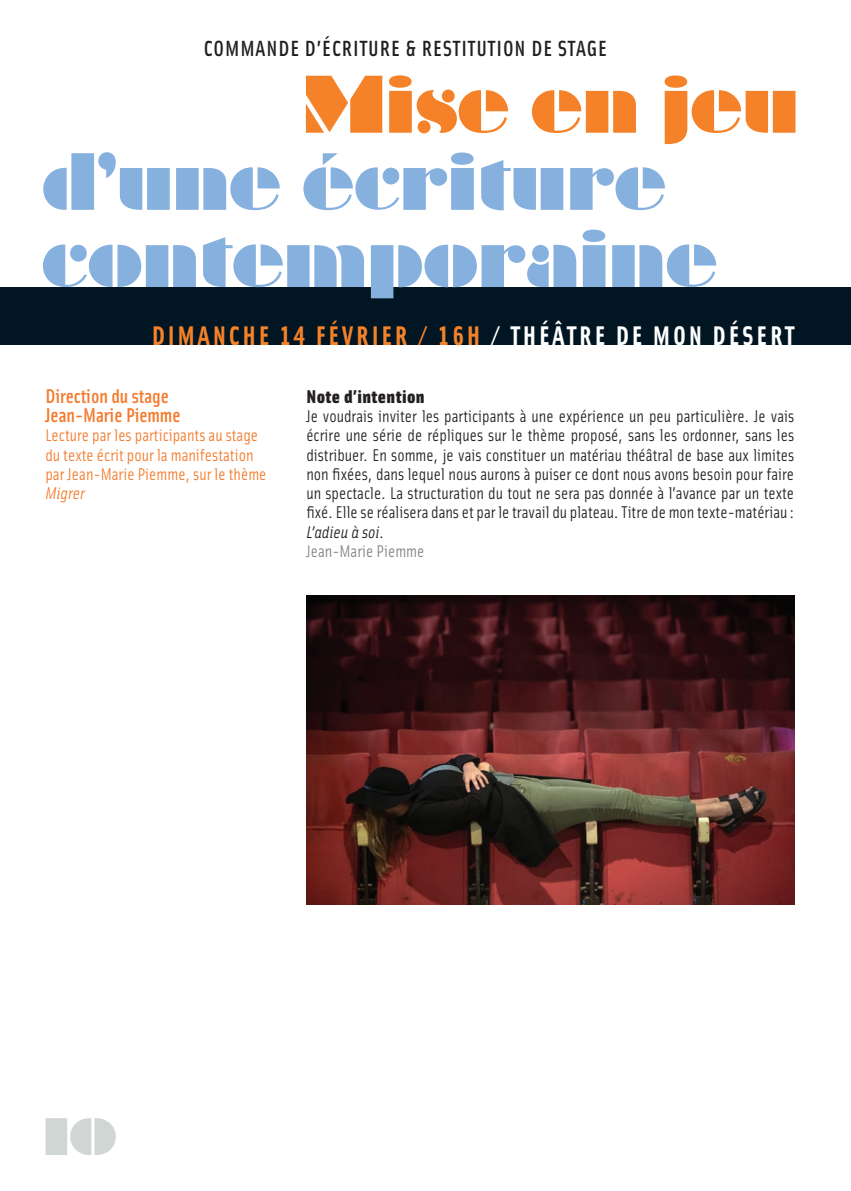
<style>
.page{position:relative;width:851px;height:1191px;background:#fff}
.page>*{position:absolute;margin:0;border:0;box-sizing:border-box;transform-origin:0 0}
.t1{font:48px "Braggadocio";color:#cfd6d4}
.t2{font:27px "Solex Bold Lining";letter-spacing:.1em;color:#f58229}
.t3{font:500 22px "Solex";letter-spacing:.04em;color:#231f20}
.t4{font:500 20px/19.2px "Solex";letter-spacing:-.005em;color:#f4792a}
.t5{font:900 18.4px "Solex";letter-spacing:.02em;color:#231f20}
.t6{font:17px/19.2px "Solex";color:#231f20}
.t7{font:17px/19.2px "Solex";color:#f4792a}
.t8{font:italic 17px "Solex";color:#f4792a}
.s1{color:#fff}
.s2{font-style:italic}
.s3{color:#808285}
</style>
<div class="page">
<div style="left:0;top:287px;width:850px;height:58px;background:#011622"></div>
<img style="left:306px;top:595px;width:488px;height:309px">
<svg style="left:43px;top:230px;width:673px;height:68px"></svg>
<svg style="left:43px;top:152px;width:621px;height:58px"></svg>
<svg style="left:306px;top:75px;width:489px;height:69px"></svg>
<p class="t3" style="left:204px;top:34px;width:404px">COMMANDE D’ÉCRITURE &amp; RESTITUTION DE STAGE</p>
<h2 class="t2" style="left:152px;top:318px;width:644px">DIMANCHE 14 FÉVRIER / 16H <span class="s1">/ THÉÂTRE DE MON DÉSERT</span></h2>
<p class="t4" style="left:45px;top:385px;width:137px">Direction du stage<br>Jean-Marie Piemme</p>
<p class="t7" style="left:45px;top:425px;width:223px">Lecture par les participants au stage du texte écrit pour la manifestation par Jean-Marie Piemme, sur le thème</p>
<p class="t8" style="left:45px;top:482px;width:41px">Migrer</p>
<p class="t5" style="left:306px;top:383px;width:120px">Note d’intention</p>
<p class="t6" style="left:306px;top:406px;width:489px">Je voudrais inviter les participants à une expérience un peu particulière. Je vais écrire une série de répliques sur le thème proposé, sans les ordonner, sans les distribuer. En somme, je vais constituer un matériau théâtral de base aux limites non fixées, dans lequel nous aurons à puiser ce dont nous avons besoin pour faire un spectacle. La structuration du tout ne sera pas donnée à l’avance par un texte fixé. Elle se réalisera dans et par le travail du plateau. Titre de mon texte-matériau :<br><span class="s2">L’adieu à soi</span>.<br><span class="s3">Jean-Marie Piemme</span></p>
<h1 class="t1" style="left:43px;top:1107px;width:76px">10</h1>
</div>
